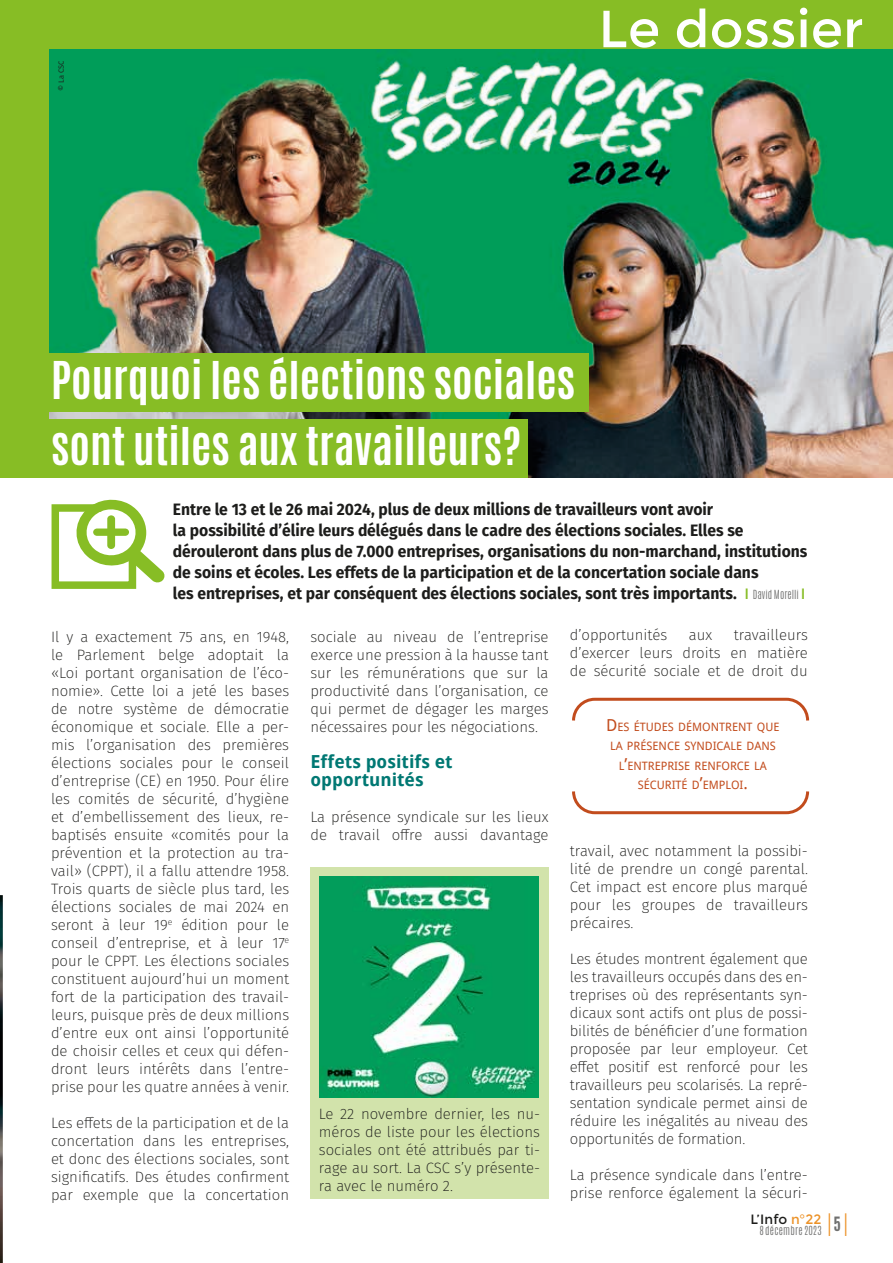
<style>
.page{position:relative;width:893px;height:1263px;background:#fff}
.page>*{position:absolute;margin:0;border:0;box-sizing:border-box;transform-origin:0 0}
.t1{font:700 43.5px/66px "Antonio";color:#fff}
.t2{font:300 25.95px "Antonio";color:#ec9228;scale:.64 1}
.t3{font:700 18px/18px "Droid Sans";color:#007873}
.t4{font:700 16.5px/21px "Fira Sans";color:#1d1d1b;scale:.95 1}
.t5{font:200 15px/18px "Fira Sans";color:#1d1d1b;text-align:justify}
.t6{font:13.5px "Montserrat";letter-spacing:.005em;color:#1d1d1b}
.t7{font:11.55px/19.5px "Droid Sans";color:#c24c1d;text-align:center}
.t8{font:300 10.5px "Antonio";letter-spacing:.03em;color:#70706f}
.t9{font:7.5px "Fira Sans";color:#1d1d1b}
.s1{font-family:"Montserrat";font-weight:400;font-size:15px;color:#87bd25}
.s2{font-family:"Antonio";font-weight:300;font-size:10.5px;color:#70706f}
.s3{font-size:16.5px}
.s4{color:#ec9228}
</style>
<div class="page">
<img style="left:0;top:895px;width:3px;height:368px">
<img style="left:49px;top:48px;width:844px;height:430px">
<div style="left:0;top:0;width:893px;height:48px;background:#87bd25"></div>
<div style="left:0;top:0;width:49px;height:478px;background:#87bd25"></div>
<svg style="left:603px;top:8px;width:259px;height:40px"></svg>
<div style="left:37px;top:420px;width:490px;height:58px;background:#87bd25"></div>
<div style="left:37px;top:354px;width:551px;height:58px;background:#87bd25"></div>
<svg style="left:51px;top:499px;width:114px;height:90px"></svg>
<div style="left:310px;top:867px;width:239px;height:332px;background:#d2e3ab"></div>
<img style="left:319px;top:876px;width:219px;height:221px">
<svg style="left:572px;top:791px;width:238px;height:24px"></svg>
<svg style="left:572px;top:697px;width:238px;height:24px"></svg>
<p class="t9" style="left:56px;top:91px;width:32px;rotate:-90deg">© La CSC</p>
<h1 class="t1" style="left:51px;top:348px;width:526px">Pourquoi les élections sociales sont utiles aux travailleurs?</h1>
<p class="t4" style="left:173px;top:498px;width:669px">Entre le 13 et le 26 mai 2024, plus de deux millions de travailleurs vont avoir<br>la possibilité d’élire leurs délégués dans le cadre des élections sociales. Elles se dérouleront dans plus de 7.000 entreprises, organisations du non-marchand, institutions de soins et écoles. Les effets de la participation et de la concertation sociale dans<br>les entreprises, et par conséquent des élections sociales, sont très importants. <span class="s1">I</span> <span class="s2">David Morelli</span> <span class="s1">I</span></p>
<p class="t5" style="left:51px;top:628px;width:240px">Il y a exactement 75 ans, en 1948, le Parlement belge adoptait la «Loi portant organisation de l’éco&shy;nomie». Cette loi a jeté les bases de notre système de démocratie économique et sociale. Elle a per&shy;mis l’organisation des premières élections sociales pour le conseil d’entreprise (CE) en 1950. Pour élire les comités de sécurité, d’hygiène et d’embellissement des lieux, re&shy;baptisés ensuite «comités pour la prévention et la protection au tra&shy;vail» (CPPT), il a fallu attendre 1958.<br>Trois quarts de siècle plus tard, les élections sociales de mai 2024 en seront à leur 19<sup>e</sup> édition pour le conseil d’entreprise, et à leur 17<sup>e </sup>pour le CPPT. Les élections sociales constituent aujourd’hui un moment fort de la participation des travail&shy;leurs, puisque près de deux millions d’entre eux ont ainsi l’opportunité de choisir celles et ceux qui défen&shy;dront leurs intérêts dans l’entre&shy;prise pour les quatre années à venir.</p>
<p class="t5" style="left:51px;top:1114px;width:240px">Les effets de la participation et de la concertation dans les entreprises, et donc des élections sociales, sont significatifs. Des études confirment par exemple que la concertation</p>
<p class="t5" style="left:570px;top:626px;width:99px">d’opportunités</p>
<p class="t5" style="left:689px;top:626px;width:25px">aux</p>
<p class="t5" style="left:570px;top:626px;width:240px;text-indent:164px">travailleurs d’exercer leurs droits en matière de sécurité sociale et de droit du</p>
<p class="t5" style="left:310px;top:628px;width:240px">sociale au niveau de l’entreprise exerce une pression à la hausse tant sur les rémunérations que sur la productivité dans l’organisation, ce qui permet de dégager les marges nécessaires pour les négociations.</p>
<p class="t3" style="left:310px;top:752px;width:144px">Effets positifs et opportunités</p>
<p class="t5" style="left:310px;top:808px;width:240px">La présence syndicale sur les lieux de travail offre aussi davantage</p>
<p class="t7" style="left:606px;top:716px;width:175px"><span class="s3">D</span>ES ÉTUDES DÉMONTRENT QUE<br>LA PRÉSENCE SYNDICALE DANS<br>L<span class="s3">’</span>ENTREPRISE RENFORCE LA<br>SÉCU RITÉ D<span class="s3">’</span>EMPLOI<span class="s3">.</span></p>
<p class="t5" style="left:570px;top:842px;width:240px">travail, avec notamment la possibi&shy;lité de prendre un congé parental.<br>Cet impact est encore plus marqué pour les groupes de travailleurs précaires.</p>
<p class="t5" style="left:570px;top:950px;width:240px">Les études montrent également que les travailleurs occupés dans des en&shy;treprises où des représentants syn&shy;dicaux sont actifs ont plus de possi&shy;bilités de bénéficier d’une formation proposée par leur employeur. Cet effet positif est renforcé pour les travailleurs peu scolarisés. La repré&shy;sentation syndicale permet ainsi de réduire les inégalités au niveau des opportunités de formation.</p>
<p class="t5" style="left:570px;top:1166px;width:240px">La présence syndicale dans l’entre&shy;prise renforce également la sécuri-</p>
<p class="t6" style="left:750px;top:1211px;width:72px">L’Info <span class="s4">n°22</span></p>
<h2 class="t2" style="left:827px;top:1206px;width:33px">I<sup>5</sup>I</h2>
<p class="t5" style="left:319px;top:1104px;width:223px">Le 22 novembre dernier, les nu&shy;méros de liste pour les élections sociales ont été attribués par ti&shy;rage au sort. La CSC s’y présente&shy;ra avec le numéro 2.</p>
<p class="t8" style="left:760px;top:1223px;width:63px">8 décembre 2023</p>
</div>
